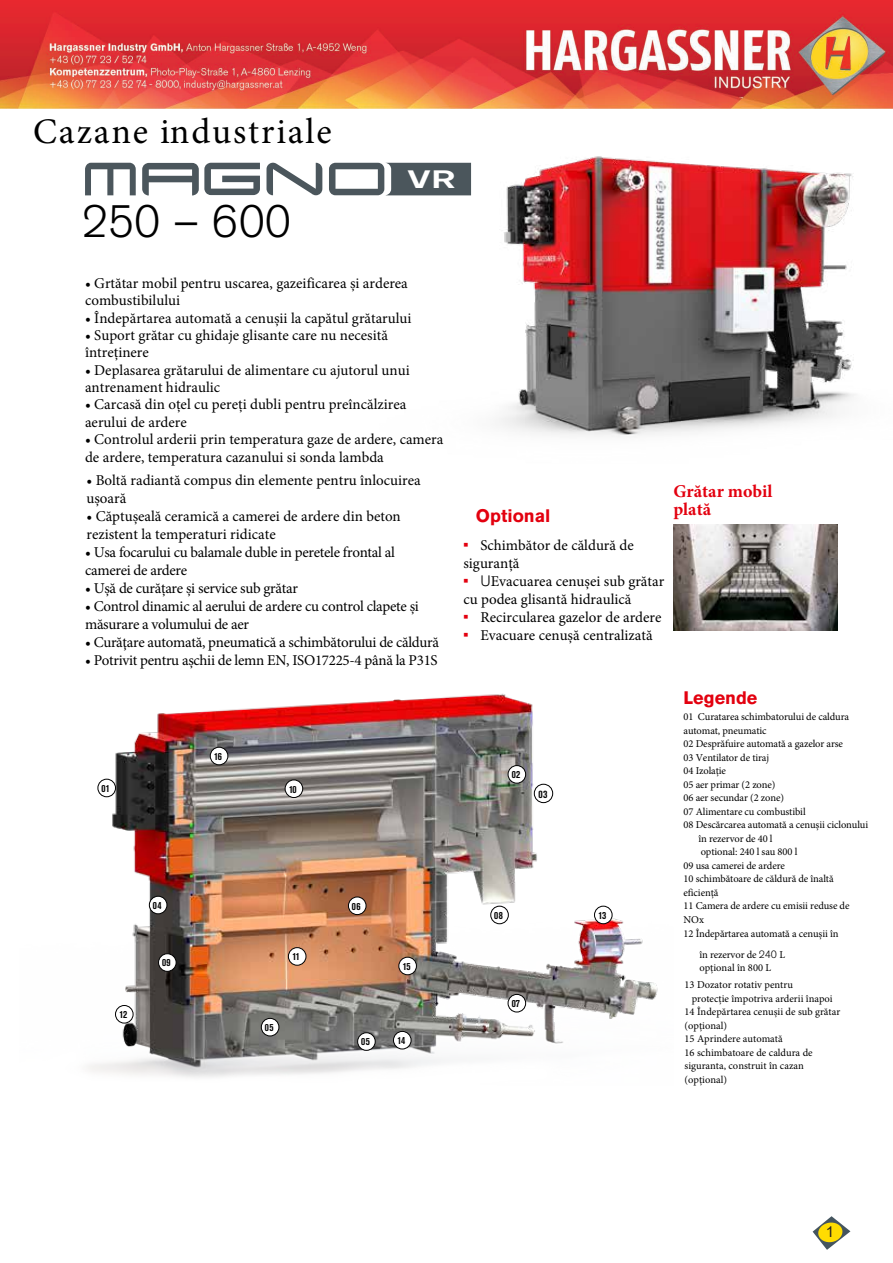
<style>
.page{position:relative;width:893px;height:1263px;background:#fff}
.page>*{position:absolute;margin:0;border:0;box-sizing:border-box;transform-origin:0 0}
.t1{font:300 45px "Akzidenz Grotesk Pro";color:#000}
.t2{font:36px "Minion Pro";letter-spacing:.05em;color:#000}
.t3{font:500 25.05px "Akzidenz Grotesk Pro";color:#fff;scale:1.54 1}
.t4{font:700 18px/18px "Minion Pro";color:#e3000f}
.t5{font:700 18px "Akzidenz Grotesk Pro";color:#e3000f}
.t6{font:15px/17.4px "Minion Pro";color:#000}
.t7{font:15px/18px "Minion Pro";letter-spacing:-.02em;color:#000}
.t8{font:15px "Arial";color:#231f20}
.t9{font:700 condensed 10.95px "Akzidenz Grotesk Pro";color:#000}
.t10{font:10.5px/13.5px "Minion Pro";letter-spacing:-.01em;color:#000}
.t11{font:700 condensed 10.5px "Akzidenz Grotesk Pro";letter-spacing:.005em;color:#000}
.s1{font-family:"Akzidenz Grotesk Pro";font-weight:700;color:#e3000f}
.s2{font-family:"Akzidenz Grotesk Pro";font-weight:300}
</style>
<div class="page">
<img style="left:385px;top:156px;width:470px;height:281px">
<img style="left:673px;top:525px;width:165px;height:105px">
<img style="left:88px;top:693px;width:570px;height:385px">
<div style="left:98px;top:779px;width:17px;height:18px;background:#fff;border-radius:50%"></div>
<div style="left:98px;top:779px;width:18px;height:18px;border:1px solid #000;border-radius:50%"></div>
<div style="left:285px;top:780px;width:18px;height:17px;background:#fff;border-radius:50%"></div>
<div style="left:285px;top:779px;width:18px;height:19px;border:1px solid #000;border-radius:50%"></div>
<div style="left:159px;top:954px;width:17px;height:17px;background:#fff;border-radius:50%"></div>
<div style="left:158px;top:953px;width:18px;height:19px;border:1px solid #000;border-radius:50%"></div>
<div style="left:288px;top:948px;width:18px;height:17px;background:#fff;border-radius:50%"></div>
<div style="left:288px;top:947px;width:18px;height:18px;border:1px solid #000;border-radius:50%"></div>
<div style="left:348px;top:897px;width:18px;height:17px;background:#fff;border-radius:50%"></div>
<div style="left:348px;top:896px;width:18px;height:19px;border:1px solid #000;border-radius:50%"></div>
<div style="left:261px;top:1018px;width:18px;height:18px;background:#fff;border-radius:50%"></div>
<div style="left:261px;top:1018px;width:18px;height:18px;border:1px solid #000;border-radius:50%"></div>
<div style="left:149px;top:896px;width:18px;height:18px;background:#fff;border-radius:50%"></div>
<div style="left:149px;top:896px;width:18px;height:18px;border:1px solid #000;border-radius:50%"></div>
<div style="left:399px;top:957px;width:17px;height:18px;background:#fff;border-radius:50%"></div>
<div style="left:398px;top:957px;width:19px;height:18px;border:1px solid #000;border-radius:50%"></div>
<div style="left:115px;top:1005px;width:18px;height:18px;background:#fff;border-radius:50%"></div>
<div style="left:115px;top:1005px;width:18px;height:18px;border:1px solid #000;border-radius:50%"></div>
<div style="left:508px;top:994px;width:18px;height:18px;background:#fff;border-radius:50%"></div>
<div style="left:508px;top:994px;width:18px;height:18px;border:1px solid #000;border-radius:50%"></div>
<div style="left:491px;top:906px;width:17px;height:18px;background:#fff;border-radius:50%"></div>
<div style="left:490px;top:906px;width:19px;height:18px;border:1px solid #000;border-radius:50%"></div>
<div style="left:508px;top:765px;width:18px;height:18px;background:#fff;border-radius:50%"></div>
<div style="left:508px;top:765px;width:18px;height:18px;border:1px solid #000;border-radius:50%"></div>
<div style="left:358px;top:1033px;width:17px;height:17px;background:#fff;border-radius:50%"></div>
<div style="left:357px;top:1032px;width:19px;height:19px;border:1px solid #000;border-radius:50%"></div>
<div style="left:393px;top:1031px;width:18px;height:18px;background:#fff;border-radius:50%"></div>
<div style="left:393px;top:1031px;width:18px;height:18px;border:1px solid #000;border-radius:50%"></div>
<div style="left:594px;top:906px;width:18px;height:18px;background:#fff;border-radius:50%"></div>
<div style="left:594px;top:906px;width:18px;height:18px;border:1px solid #000;border-radius:50%"></div>
<div style="left:210px;top:747px;width:18px;height:18px;background:#fff;border-radius:50%"></div>
<div style="left:210px;top:747px;width:18px;height:18px;border:1px solid #000;border-radius:50%"></div>
<svg style="left:85px;top:163px;width:51px;height:32px"></svg>
<svg style="left:142px;top:163px;width:118px;height:32px"></svg>
<svg style="left:329px;top:163px;width:142px;height:32px"></svg>
<svg style="left:266px;top:163px;width:56px;height:32px"></svg>
<img style="left:0;top:0;width:893px;height:108px">
<svg style="left:813px;top:1216px;width:37px;height:34px"></svg>
<h2 class="t2" style="left:33px;top:108px;width:300px">Cazane industriale</h2>
<h1 class="t1" style="left:82px;top:192px;width:211px">250 – 600</h1>
<h3 class="t3" style="left:408px;top:163px;width:33px">VR</h3>
<p class="t6" style="left:85px;top:274px;width:324px">• Grtătar mobil pentru uscarea, gazeificarea și arderea combustibilului</p>
<p class="t6" style="left:85px;top:309px;width:328px">• Îndepărtarea automată a cenușii la capătul grătarului</p>
<p class="t6" style="left:85px;top:326px;width:304px">• Suport grătar cu ghidaje glisante care nu necesită întreținere</p>
<p class="t6" style="left:85px;top:361px;width:326px">• Deplasarea grătarului de alimentare cu ajutorul unui antrenament hidraulic</p>
<p class="t6" style="left:85px;top:396px;width:323px">• Carcasă din oțel cu pereți dubli pentru preîncălzirea aerului de ardere</p>
<p class="t6" style="left:85px;top:431px;width:360px">• Controlul arderii prin temperatura gaze de ardere, camera de ardere, temperatura cazanului si sonda lambda</p>
<p class="t6" style="left:86px;top:472px;width:336px;line-height:17.9px">• Boltă radiantă compus din elemente pentru înlocuirea ușoară</p>
<p class="t6" style="left:86px;top:507px;width:316px;line-height:17.9px">• Căptușeală ceramică a camerei de ardere din beton rezistent la temperaturi ridicate</p>
<p class="t7" style="left:85px;top:544px;width:311px">• Usa focarului cu balamale duble in peretele frontal al camerei de ardere</p>
<p class="t7" style="left:85px;top:580px;width:214px">• Ușă de curățare și service sub grătar</p>
<p class="t7" style="left:85px;top:598px;width:335px">• Control dinamic al aerului de ardere cu control clapete și măsurare a volumului de aer</p>
<p class="t7" style="left:85px;top:634px;width:356px">• Curăţare automată, pneumatică a schimbătorului de căldură</p>
<p class="t7" style="left:85px;top:652px;width:354px">• Potrivit pentru așchii de lemn EN, ISO17225-4 până la P31S</p>
<p class="t11" style="left:214px;top:749px;width:9px">16</p>
<p class="t11" style="left:102px;top:781px;width:10px">01</p>
<p class="t11" style="left:289px;top:782px;width:9px">10</p>
<p class="t11" style="left:119px;top:1008px;width:9px">12</p>
<p class="t11" style="left:153px;top:898px;width:10px">04</p>
<p class="t11" style="left:162px;top:956px;width:10px">09</p>
<p class="t11" style="left:292px;top:950px;width:9px">11</p>
<p class="t11" style="left:265px;top:1021px;width:10px">05</p>
<p class="t11" style="left:352px;top:899px;width:10px">06</p>
<p class="t11" style="left:403px;top:959px;width:9px">15</p>
<p class="t11" style="left:361px;top:1035px;width:10px">05</p>
<p class="t11" style="left:397px;top:1034px;width:9px">14</p>
<p class="t5" style="left:476px;top:504px;width:76px">Optional</p>
<p class="t6" style="left:463px;top:535px;width:172px;line-height:18.6px"><span class="s1">•</span> Schimbător de căldură de siguranță</p>
<p class="t6" style="left:463px;top:573px;width:202px"><span class="s1">•</span> <span class="s2">U</span>Evacuarea cenușei sub grătar cu podea glisantă hidraulică</p>
<p class="t6" style="left:463px;top:608px;width:200px"><span class="s1">•</span> Recircularea gazelor de ardere</p>
<p class="t6" style="left:463px;top:626px;width:191px"><span class="s1">•</span> Evacuare cenușă centralizată</p>
<p class="t4" style="left:673px;top:482px;width:100px">Grătar mobil plată</p>
<p class="t11" style="left:512px;top:768px;width:10px">02</p>
<p class="t9" style="left:539px;top:787px;width:10px">03</p>
<p class="t11" style="left:494px;top:908px;width:10px">08</p>
<p class="t11" style="left:512px;top:997px;width:10px">07</p>
<p class="t11" style="left:598px;top:908px;width:9px">13</p>
<p class="t5" style="left:684px;top:686px;width:75px">Legende</p>
<p class="t10" style="left:684px;top:710px;width:167px">01 Curatarea schimbatorului de caldura</p>
<p class="t10" style="left:684px;top:724px;width:85px">automat, pneumatic</p>
<p class="t10" style="left:684px;top:737px;width:161px">02 Desprăfuire automată a gazelor arse</p>
<p class="t10" style="left:684px;top:751px;width:87px">03 Ventilator de tiraj</p>
<p class="t10" style="left:684px;top:764px;width:44px">04 Izolație</p>
<p class="t10" style="left:684px;top:778px;width:93px">05 aer primar (2 zone)</p>
<p class="t10" style="left:684px;top:791px;width:102px">06 aer secundar (2 zone)</p>
<p class="t10" style="left:684px;top:805px;width:124px">07 Alimentare cu combustibil</p>
<p class="t10" style="left:684px;top:818px;width:186px">08 Descărcarea automată a cenușii ciclonului</p>
<p class="t10" style="left:698px;top:832px;width:76px">în rezervor de 40 l</p>
<p class="t10" style="left:701px;top:845px;width:98px">optional: 240 l sau 800 l</p>
<p class="t10" style="left:684px;top:859px;width:103px">09 usa camerei de ardere</p>
<p class="t10" style="left:684px;top:872px;width:152px">10 schimbătoare de căldură de înaltă</p>
<p class="t10" style="left:684px;top:886px;width:36px">eficiență</p>
<p class="t10" style="left:684px;top:899px;width:167px">11 Camera de ardere cu emisii reduse de</p>
<p class="t10" style="left:684px;top:913px;width:22px">NOx</p>
<p class="t10" style="left:684px;top:926px;width:156px">12 Îndepărtarea automată a cenușii în</p>
<p class="t10" style="left:699px;top:947px;width:87px">în rezervor de <span class="s2">240</span> L opțional în 800 L</p>
<p class="t10" style="left:684px;top:978px;width:110px">13 Dozator rotativ pentru</p>
<p class="t10" style="left:692px;top:992px;width:143px">protecție împotriva arderii înapoi</p>
<p class="t10" style="left:684px;top:1005px;width:157px">14 Îndepărtarea cenușii de sub grătar</p>
<p class="t10" style="left:684px;top:1019px;width:44px">(opțional)</p>
<p class="t10" style="left:684px;top:1032px;width:100px">15 Aprindere automată</p>
<p class="t10" style="left:684px;top:1046px;width:130px">16 schimbatoare de caldura de</p>
<p class="t10" style="left:684px;top:1059px;width:121px">siguranta, construit în cazan</p>
<p class="t10" style="left:684px;top:1073px;width:44px">(opțional)</p>
<p class="t8" style="left:826px;top:1221px;width:10px">1</p>
</div>
